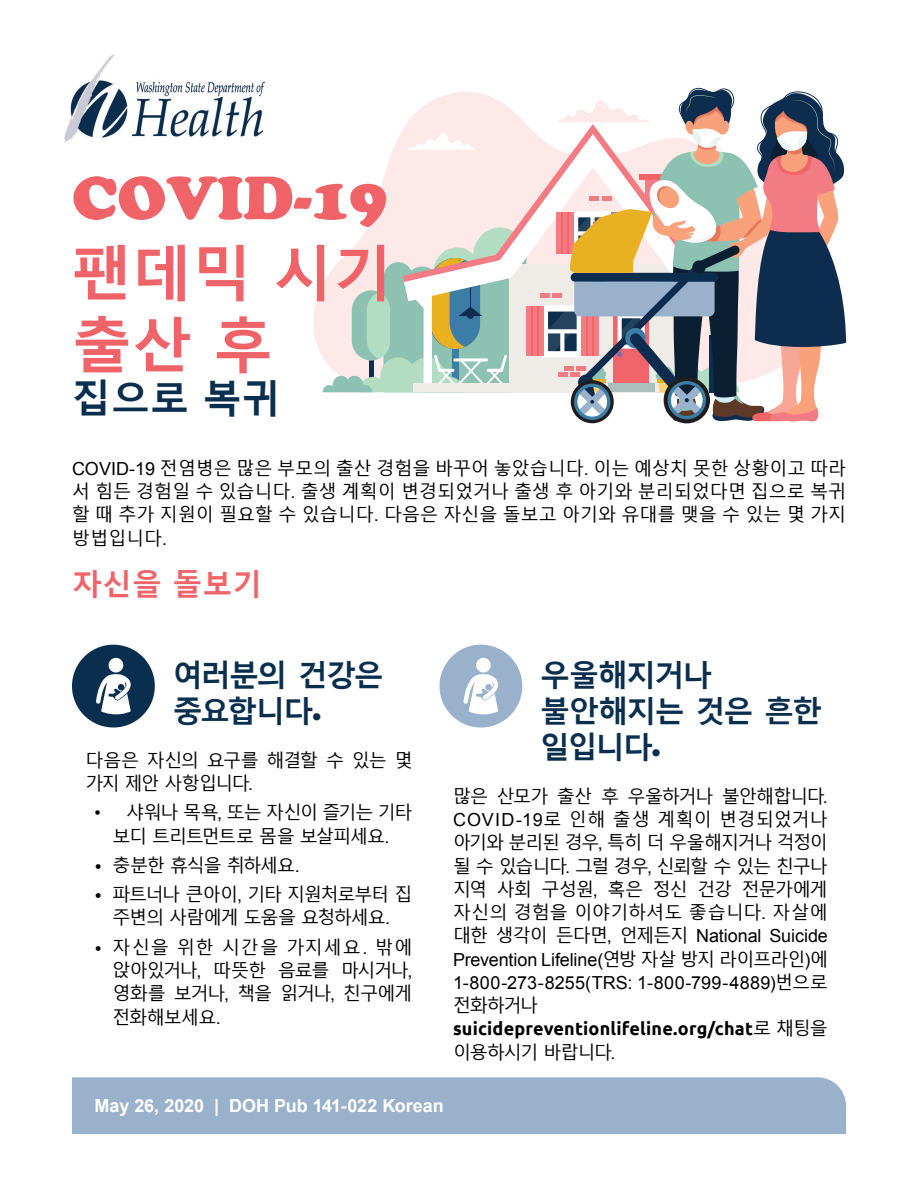
<style>
.page{position:relative;width:918px;height:1188px;background:#fff}
.page>*{position:absolute;margin:0;border:0;box-sizing:border-box;transform-origin:0 0}
.t1{font:60px/72px "Cooper Black Std";color:#f06469;text-align:justify}
.t2{font:700 39px "Malgun Gothic";color:#092e4e}
.t3{font:700 30px/36px "Malgun Gothic";letter-spacing:-.065em;color:#092e4e}
.t4{font:700 30px "Malgun Gothic";color:#f06469}
.t5{font:18px/23.2px "Malgun Gothic";letter-spacing:-.04em;color:#000;text-align:justify}
.t6{font:18px/23.2px "Malgun Gothic";letter-spacing:-.065em;color:#000;text-align:center}
.t7{font:700 18px/23.2px "Ubuntu";letter-spacing:.01em;color:#000}
.t8{font:18px/23.2px "Malgun Gothic";letter-spacing:-.06em;color:#000}
.t9{font:700 18px "Arial";color:#fff}
.s1{font-family:"Malgun Gothic";font-weight:700}
.s2{font-family:"Arial"}
.s3{font-family:"Cooper Black Std";font-weight:400}
.s4{font-family:"Malgun Gothic";font-weight:400}
.s5{font-family:"Arial";font-weight:400}
</style>
<div class="page">
<svg style="left:313px;top:92px;width:192px;height:299px"></svg>
<div style="left:509px;top:264px;width:167px;height:128px;background:#efebe6"></div>
<svg style="left:378px;top:105px;width:141px;height:151px"></svg>
<svg style="left:382px;top:117px;width:163px;height:190px;background:#f9e8e6"></svg>
<div style="left:542px;top:305px;width:41px;height:52px;border:6px solid #fff"></div>
<svg style="left:526px;top:307px;width:17px;height:49px"></svg>
<hr style="left:537px;top:307px;width:1px;height:49px;background:#f16469">
<hr style="left:531px;top:307px;width:1px;height:49px;background:#f16469">
<div style="left:540px;top:293px;width:10px;height:5px;background:#f37a83"></div>
<svg style="left:323px;top:256px;width:203px;height:136px"></svg>
<svg style="left:545px;top:88px;width:301px;height:335px"></svg>
<div style="left:72px;top:645px;width:83px;height:83px;background:#092e4e;border-radius:50%"></div>
<svg style="left:96px;top:657px;width:35px;height:57px"></svg>
<div style="left:439px;top:645px;width:83px;height:83px;background:#99b1cb;border-radius:50%"></div>
<svg style="left:463px;top:657px;width:35px;height:57px"></svg>
<div style="left:72px;top:1077px;width:774px;height:57px;background:#99b1cb"></div>
<img style="left:64px;top:54px;width:201px;height:89px">
<p class="t1" style="left:72px;top:162px;width:323px">COVID-19 <span class="s1">팬데믹 시기 출산 후</span></p>
<p class="t2" style="left:72px;top:373px;width:210px">집으로 복귀</p>
<p class="t5" style="left:72px;top:457px;width:776px"><span class="s2">COVID-19</span> 전염병은 많은 부모의 출산 경험을 바꾸어 놓았습니다<span class="s2">.</span> 이는 예상치 못한 상황이고 따라 서 힘든 경험일 수 있습니다<span class="s2">.</span> 출생 계획이 변경되었거나 출생 후 아기와 분리되었다면 집으로 복귀 할 때 추가 지원이 필요할 수 있습니다<span class="s2">.</span> 다음은 자신을 돌보고 아기와 유대를 맺을 수 있는 몇 가지 방법입니다<span class="s2">.</span></p>
<p class="t4" style="left:72px;top:564px;width:192px">자신을 돌보기</p>
<p class="t3" style="left:173px;top:655px;width:213px">여러분의 건강은 중요합니다<span class="s3">.</span></p>
<p class="t8" style="left:86px;top:749px;width:328px">다음은 자신의 요구를 해결할 수 있는 몇 가지 제안 사항입니다<span class="s2">.</span></p>
<p class="t6" style="left:94px;top:802px;width:319px"><span class="s2">•</span> 샤워나 목욕<span class="s2">,</span> 또는 자신이 즐기는 기타 보디 트리트먼트로 몸을 보살피세요<span class="s2">.</span></p>
<p class="t8" style="left:94px;top:854px;width:207px">• 충분한 휴식을 취하세요<span class="s2">.</span></p>
<p class="t6" style="left:94px;top:883px;width:319px">• 파트너나 큰아이<span class="s2">,</span> 기타 지원처로부터 집 주변의 사람에게 도움을 요청하세요<span class="s2">.</span></p>
<p class="t5" style="left:112px;top:936px;width:302px;text-indent:-18px">• 자신을 위한 시간을 가지세요<span class="s2">.</span> 밖에 앉아있거나<span class="s2">,</span> 따뜻한 음료를 마시거나<span class="s2">, </span>영화를 보거나<span class="s2">,</span> 책을 읽거나<span class="s2">,</span> 친구에게 전화해보세요<span class="s2">.</span></p>
<p class="t3" style="left:540px;top:655px;width:283px">우울해지거나 불안해지는 것은 흔한 일입니다<span class="s3">.</span></p>
<p class="t5" style="left:453px;top:785px;width:377px">많은 산모가 출산 후 우울하거나 불안해합니다<span class="s2">.<br>COVID-19</span>로 인해 출생 계획이 변경되었거나 아기와 분리된 경우<span class="s2">,</span> 특히 더 우울해지거나 걱정이 될 수 있습니다<span class="s2">.</span> 그럴 경우<span class="s2">,</span> 신뢰할 수 있는 친구나 지역 사회 구성원<span class="s2">,</span> 혹은 정신 건강 전문가에게 자신의 경험을 이야기하셔도 좋습니다<span class="s2">.</span> 자살에 대한 생각이 든다면<span class="s2">,</span> 언제든지 <span class="s2">National Suicide Prevention Lifeline(</span>연방 자살 방지 라이프라인<span class="s2">)</span>에 <span class="s2">1-800-273-8255(TRS: 1-800-799-4889)</span>번으로 전화하거나</p>
<p class="t7" style="left:453px;top:1017px;width:376px">suicidepreventionlifeline.org/chat<span class="s4">로 채팅을 이용하시기 바랍니다</span><span class="s5">.</span></p>
<p class="t9" style="left:95px;top:1094px;width:351px">May 26, 2020 | DOH Pub 141-022 Korean</p>
</div>
